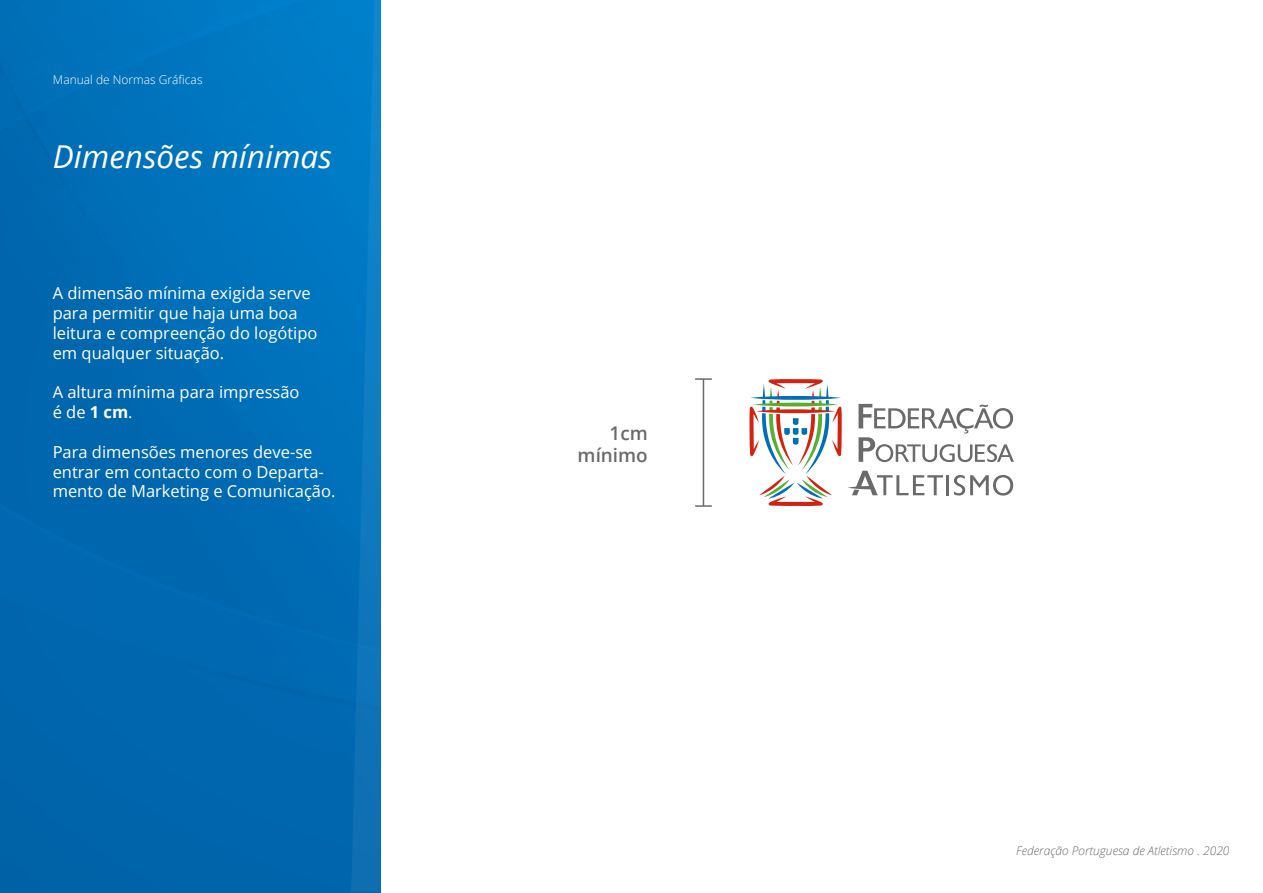
<style>
.page{position:relative;width:1263px;height:893px;background:#fff}
.page>*{position:absolute;margin:0;border:0;box-sizing:border-box;transform-origin:0 0}
.t1{font:italic 31.5px "Open Sans";color:#fff}
.t2{font:600 18.9px/22.6px "Open Sans";color:#6b6a6a;text-align:right}
.t3{font:16.5px/19.8px "Open Sans";color:#fff}
.t4{font:italic 300 12px "Open Sans";color:#6b6a6a}
.t5{font:300 12px "Open Sans";color:#fff}
.s1{font-weight:700}
</style>
<div class="page">
<div style="left:0;top:0;width:381px;height:893px;background:linear-gradient(to right,#0065ad,#0072bd)"></div>
<svg style="left:351px;top:0;width:30px;height:892px;background:#0776be"></svg>
<svg style="left:749px;top:379px;width:265px;height:127px"></svg>
<hr style="left:703px;top:379px;width:1px;height:127px;background:#6b6a6a">
<svg style="left:695px;top:505px;width:17px;height:2px"></svg>
<svg style="left:695px;top:378px;width:17px;height:2px"></svg>
<p class="t5" style="left:53px;top:71px;width:151px">Manual de Normas Gráficas</p>
<h1 class="t1" style="left:53px;top:135px;width:280px">Dimensões mínimas</h1>
<p class="t3" style="left:53px;top:283px;width:266px">A dimensão mínima exigida serve para permitir que haja uma boa leitura e compreenção do logótipo em qualquer situação.</p>
<p class="t3" style="left:53px;top:382px;width:248px">A altura mínima para impressão é de <span class="s1">1 cm</span>.</p>
<p class="t3" style="left:53px;top:442px;width:284px">Para dimensões menores deve-se entrar em contacto com o Departa&shy;mento de Marketing e Comunicação.</p>
<p class="t2" style="left:578px;top:421px;width:72px">1cm mínimo</p>
<p class="t4" style="left:1016px;top:842px;width:215px">Federação Portuguesa de Atletismo . 2020</p>
</div>
